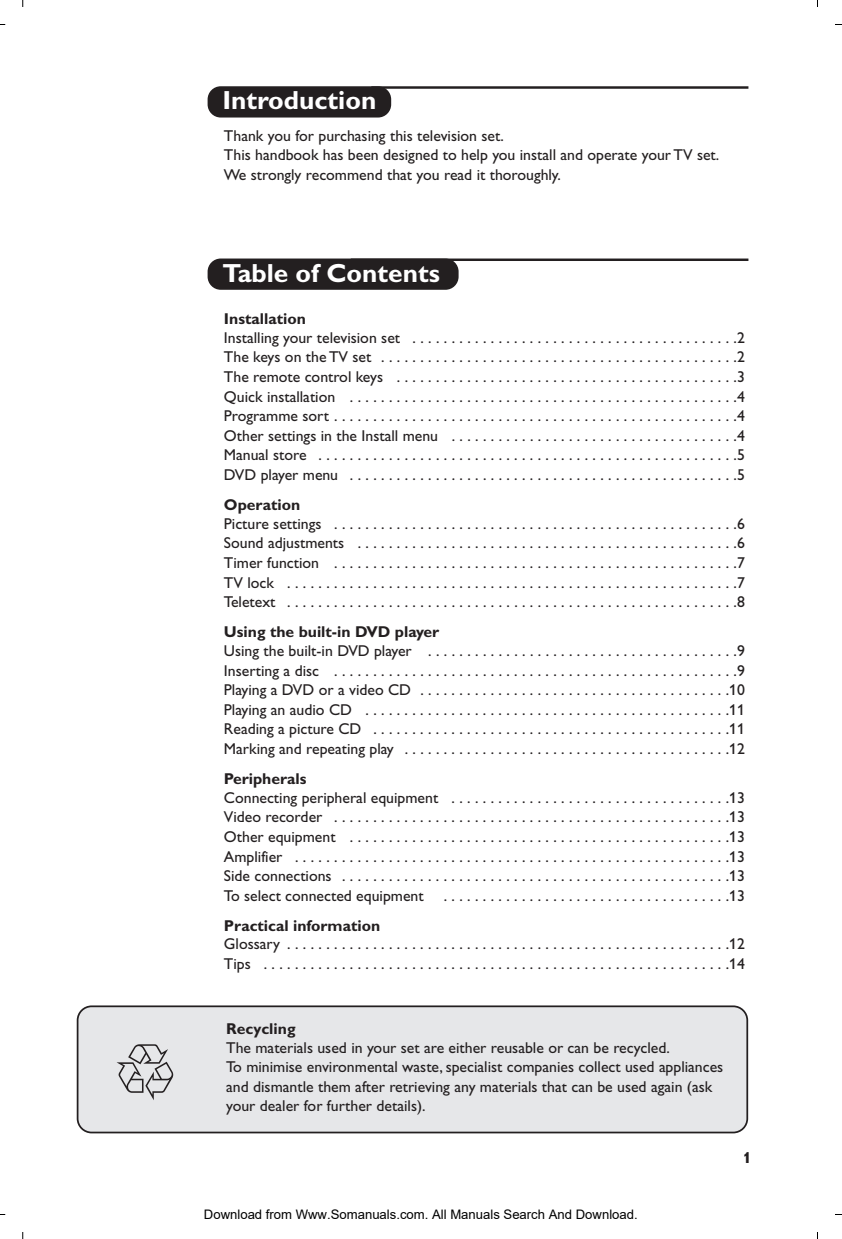
<style>
.page{position:relative;width:842px;height:1239px;background:#fff}
.page>*{position:absolute;margin:0;border:0;box-sizing:border-box;transform-origin:0 0}
.t1{font:70px "Philips DFU";color:#231f20}
.t2{font:700 26.25px "Gill Alt One";color:#fff}
.t3{font:15.75px/19.6px "Gill Alt One";color:#231f20;text-align:justify}
.t4{font:700 15.75px "Gill Alt One";color:#231f20}
.t5{font:13.12px "Arial";color:#000}
</style>
<div class="page">
<div style="left:208px;top:86px;width:183px;height:32px;background:#231f20;border-radius:13px"></div>
<hr style="left:371px;top:86px;width:377px;height:3px;background:#231f20">
<div style="left:208px;top:259px;width:250px;height:31px;background:#231f20;border-radius:13px"></div>
<hr style="left:351px;top:259px;width:397px;height:2px;background:#231f20">
<div style="left:77px;top:1005px;width:671px;height:128px;background:#e6e7e9"></div>
<h2 class="t2" style="left:222px;top:91px;width:155px">Introduction</h2>
<p class="t3" style="left:224px;top:127px;width:497px;text-align:left">Thank you for purchasing this television set.<br>This handbook has been designed to help you install and operate your TV set.<br>We strongly recommend that you read it thoroughly.</p>
<h1 class="t1" style="left:115px;top:1026px;width:62px">°</h1>
<h2 class="t2" style="left:222px;top:263px;width:219px">Table of Contents</h2>
<p class="t4" style="left:224px;top:313px;width:84px">Installation</p>
<p class="t3" style="left:224px;top:329px;width:522px">Installing your television set . . . . . . . . . . . . . . . . . . . . . . . . . . . . . . . . . . . . . . . . . .2<br>The keys on the TV set . . . . . . . . . . . . . . . . . . . . . . . . . . . . . . . . . . . . . . . . . . . . . .2<br>The remote control keys . . . . . . . . . . . . . . . . . . . . . . . . . . . . . . . . . . . . . . . . . . . .3<br>Quick installation . . . . . . . . . . . . . . . . . . . . . . . . . . . . . . . . . . . . . . . . . . . . . . . . . .4<br>Programme sort . . . . . . . . . . . . . . . . . . . . . . . . . . . . . . . . . . . . . . . . . . . . . . . . . . . .4<br>Other settings in the Install menu . . . . . . . . . . . . . . . . . . . . . . . . . . . . . . . . . . . . .4<br>Manual store . . . . . . . . . . . . . . . . . . . . . . . . . . . . . . . . . . . . . . . . . . . . . . . . . . . . . .5<br>DVD player menu . . . . . . . . . . . . . . . . . . . . . . . . . . . . . . . . . . . . . . . . . . . . . . . . . .5</p>
<p class="t4" style="left:224px;top:499px;width:78px">Operation</p>
<p class="t3" style="left:224px;top:515px;width:522px">Picture settings . . . . . . . . . . . . . . . . . . . . . . . . . . . . . . . . . . . . . . . . . . . . . . . . . . . .6<br>Sound adjustments . . . . . . . . . . . . . . . . . . . . . . . . . . . . . . . . . . . . . . . . . . . . . . . . .6<br>Timer function . . . . . . . . . . . . . . . . . . . . . . . . . . . . . . . . . . . . . . . . . . . . . . . . . . . .7<br>TV lock . . . . . . . . . . . . . . . . . . . . . . . . . . . . . . . . . . . . . . . . . . . . . . . . . . . . . . . . . .7<br>Teletext . . . . . . . . . . . . . . . . . . . . . . . . . . . . . . . . . . . . . . . . . . . . . . . . . . . . . . . . . .8</p>
<p class="t4" style="left:224px;top:626px;width:217px">Using the built-in DVD player</p>
<p class="t3" style="left:224px;top:642px;width:522px">Using the built-in DVD player . . . . . . . . . . . . . . . . . . . . . . . . . . . . . . . . . . . . . . . .9<br>Inserting a disc . . . . . . . . . . . . . . . . . . . . . . . . . . . . . . . . . . . . . . . . . . . . . . . . . . . .9<br>Playing a DVD or a video CD . . . . . . . . . . . . . . . . . . . . . . . . . . . . . . . . . . . . . . . .10<br>Playing an audio CD . . . . . . . . . . . . . . . . . . . . . . . . . . . . . . . . . . . . . . . . . . . . . . .11<br>Reading a picture CD . . . . . . . . . . . . . . . . . . . . . . . . . . . . . . . . . . . . . . . . . . . . . .11<br>Marking and repeating play . . . . . . . . . . . . . . . . . . . . . . . . . . . . . . . . . . . . . . . . . .12</p>
<p class="t4" style="left:224px;top:773px;width:84px">Peripherals</p>
<p class="t3" style="left:224px;top:789px;width:522px">Connecting peripheral equipment . . . . . . . . . . . . . . . . . . . . . . . . . . . . . . . . . . . .13<br>Video recorder . . . . . . . . . . . . . . . . . . . . . . . . . . . . . . . . . . . . . . . . . . . . . . . . . . .13<br>Other equipment . . . . . . . . . . . . . . . . . . . . . . . . . . . . . . . . . . . . . . . . . . . . . . . . .13<br>Amplifier . . . . . . . . . . . . . . . . . . . . . . . . . . . . . . . . . . . . . . . . . . . . . . . . . . . . . . . .13<br>Side connections . . . . . . . . . . . . . . . . . . . . . . . . . . . . . . . . . . . . . . . . . . . . . . . . . .13<br>To select connected equipment</p>
<p class="t3" style="left:444px;top:887px;width:302px">. . . . . . . . . . . . . . . . . . . . . . . . . . . . . . . . . . . . .13</p>
<p class="t4" style="left:224px;top:920px;width:158px">Practical information</p>
<p class="t3" style="left:224px;top:936px;width:522px">Glossary . . . . . . . . . . . . . . . . . . . . . . . . . . . . . . . . . . . . . . . . . . . . . . . . . . . . . . . . .12<br>Tips . . . . . . . . . . . . . . . . . . . . . . . . . . . . . . . . . . . . . . . . . . . . . . . . . . . . . . . . . . . .14</p>
<p class="t4" style="left:226px;top:1023px;width:71px">Recycling</p>
<p class="t3" style="left:226px;top:1039px;width:499px;text-align:left">The materials used in your set are either reusable or can be recycled.<br>To minimise environmental waste, specialist companies collect used appliances and dismantle them after retrieving any materials that can be used again (ask your dealer for further details).</p>
<p class="t5" style="left:204px;top:1207px;width:435px">Download from Www.Somanuals.com. All Manuals Search And Download.</p>
<p class="t4" style="left:742px;top:1152px;width:10px">1</p>
</div>
